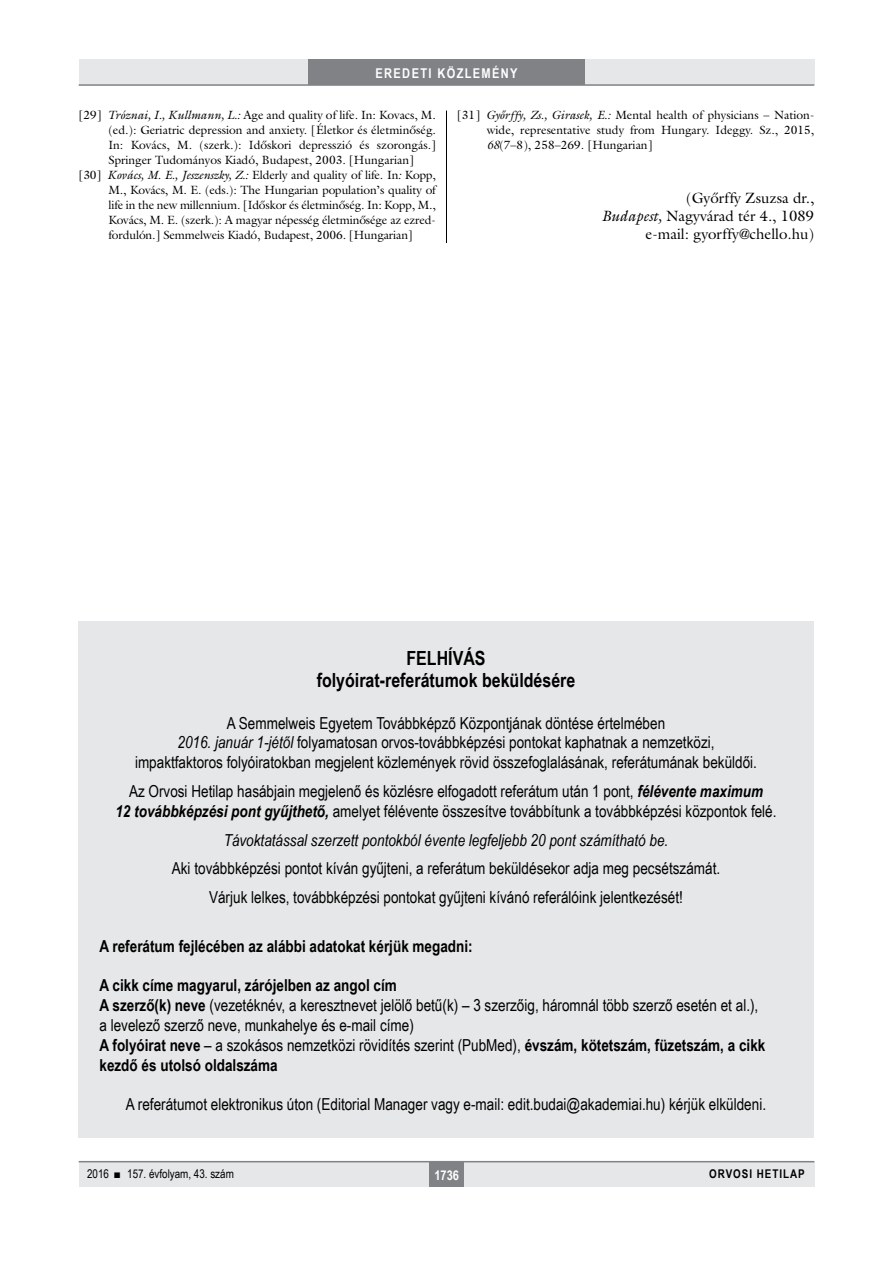
<style>
.page{position:relative;width:893px;height:1263px;background:#fff}
.page>*{position:absolute;margin:0;border:0;box-sizing:border-box;transform-origin:0 0}
.Rendezvenyek_cim{font:700 19.5px "Arial Narrow";color:#000}
.Rendezvenyek_cim-2{font:16.5px/19.8px "Arial Narrow";color:#000;text-align:center}
.Rendezvenyek_cim-3{font:700 16.5px/19.8px "Arial Narrow";color:#000}
.Rendezvenyek_cim-4{font:italic 16.5px "Arial Narrow";color:#000}
.irodalom_szerzo{font:15px "Galliard Reg";color:#000}
.t1{font:700 13.5px "Arial Narrow";letter-spacing:.1em;color:#fff}
.t2{font:12px/15px "Galliard Reg";color:#000;text-align:justify}
.t3{font:12px "Arial Narrow";color:#000}
.t4{font:700 12px "Arial Narrow";letter-spacing:.08em;color:#000}
.s1{font-style:italic}
.s2{font-weight:700;font-style:italic}
.s3{font-weight:700}
.s4{font-weight:400}
</style>
<div class="page">
<div style="left:79px;top:1161px;width:735px;height:25px;background:#e6e7e8"></div>
<hr style="left:79px;top:1161px;width:735px;height:1px;background:#808285">
<div style="left:430px;top:1161px;width:34px;height:25px;background:#808285"></div>
<div style="left:79px;top:60px;width:735px;height:25px;background:#e6e7e8"></div>
<div style="left:308px;top:60px;width:277px;height:25px;background:#808285"></div>
<hr style="left:79px;top:84px;width:735px;height:2px;background:#808285">
<hr style="left:446px;top:111px;width:1px;height:1026px;background:#000">
<div style="left:78px;top:243px;width:736px;height:897px;background:#fff"></div>
<div style="left:78px;top:621px;width:736px;height:516px;background:#e6e7e8"></div>
<p class="t1" style="left:375px;top:63px;width:144px">EREDETI KÖZLEMÉNY</p>
<p class="t2" style="left:108px;top:107px;width:329px;text-indent:-30px">[29] <span class="s1">Tróznai, I., Kullmann, L.:</span> Age and quality of life. In: Kovacs, M. (ed.): Geriatric depression and anxiety. [Életkor és életminőség.<br>In: Kovács, M. (szerk.): Időskori depresszió és szorongás.] Springer Tudományos Kiadó, Budapest, 2003. [Hungarian]</p>
<p class="t2" style="left:108px;top:167px;width:329px;text-indent:-30px">[30] <span class="s1">Kovács, M. E., Jeszenszky, Z.:</span> Elderly and quality of life. In<span class="s1">:</span> Kopp, M., Kovács, M. E. (eds.): The Hungarian population’s quality of life in the new millennium. [Időskor és életminőség. In: Kopp, M., Kovács, M. E. (szerk.): A magyar népesség életminősége az ezred&shy;fordulón.] Semmelweis Kiadó, Budapest, 2006. [Hungarian]</p>
<p class="t2" style="left:487px;top:107px;width:329px;text-indent:-30px">[31] <span class="s1">Győrffy, Zs., Girasek, E.:</span> Mental health of physicians – Nation&shy;wide, representative study from Hungary. Ideggy. Sz., 2015, <span class="s1">68</span>(7–8), 258–269. [Hungarian]</p>
<p class="irodalom_szerzo" style="left:686px;top:189px;width:130px">(Győrffy Zsuzsa dr.,</p>
<p class="irodalom_szerzo" style="left:602px;top:207px;width:214px"><span class="s1">Budapest,</span> Nagyvárad tér 4., 1089</p>
<p class="irodalom_szerzo" style="left:645px;top:225px;width:170px">e-mail: gyorffy@chello.hu)</p>
<p class="Rendezvenyek_cim" style="left:407px;top:643px;width:81px">FELHÍVÁS</p>
<p class="Rendezvenyek_cim" style="left:317px;top:665px;width:260px">folyóirat-referátumok beküldésére</p>
<p class="Rendezvenyek_cim-2" style="left:227px;top:712px;width:440px">A Semmelweis Egyetem Továbbképző Központjának döntése értelmében</p>
<p class="Rendezvenyek_cim-2" style="left:135px;top:732px;width:623px"><span class="s1">2016. január 1-jétől</span> folyamatosan orvos-továbbképzési pontokat kaphatnak a nemzetközi, impaktfaktoros folyóiratokban megjelent közlemények rövid összefoglalásának, referátumának beküldői.</p>
<p class="Rendezvenyek_cim-2" style="left:115px;top:781px;width:663px">Az Orvosi Hetilap hasábjain megjelenő és közlésre elfogadott referátum után 1 pont, <span class="s2">félévente maximum<br>12 továbbképzési pont gyűjthető,</span> amelyet félévente összesítve továbbítunk a továbbképzési központok felé.</p>
<p class="Rendezvenyek_cim-4" style="left:224px;top:828px;width:446px">Távoktatással szerzett pontokból évente legfeljebb 20 pont számítható be.</p>
<p class="Rendezvenyek_cim-2" style="left:172px;top:858px;width:550px">Aki továbbképzési pontot kíván gyűjteni, a referátum beküldésekor adja meg pecsétszámát.</p>
<p class="Rendezvenyek_cim-2" style="left:209px;top:887px;width:475px">Várjuk lelkes, továbbképzési pontokat gyűjteni kívánó referálóink jelentkezését!</p>
<p class="Rendezvenyek_cim-3" style="left:99px;top:935px;width:375px">A referátum fejlécében az alábbi adatokat kérjük megadni:</p>
<p class="Rendezvenyek_cim-3" style="left:99px;top:975px;width:299px">A cikk címe magyarul, zárójelben az angol cím</p>
<p class="Rendezvenyek_cim-2" style="left:99px;top:995px;width:660px;text-align:left"><span class="s3">A szerző(k) neve</span> (vezetéknév, a keresztnevet jelölő betű(k) – 3 szerzőig, háromnál több szerző esetén et al.), a levelező szerző neve, munkahelye és e-mail címe)</p>
<p class="Rendezvenyek_cim-3" style="left:99px;top:1034px;width:667px">A folyóirat neve <span class="s4">– a szokásos nemzetközi rövidítés szerint (PubMed),</span> évszám, kötetszám, füzetszám, a cikk kezdő és utolsó oldalszáma</p>
<p class="Rendezvenyek_cim-2" style="left:126px;top:1094px;width:642px">A referátumot elektronikus úton (Editorial Manager vagy e-mail: edit.budai@akademiai.hu) kérjük elküldeni.</p>
<p class="t3" style="left:87px;top:1165px;width:148px">2016 ■ 157. évfolyam, 43. szám</p>
<p class="t1" style="left:434px;top:1165px;width:26px">1736</p>
<p class="t4" style="left:709px;top:1165px;width:97px">ORVOSI HETILAP</p>
</div>
